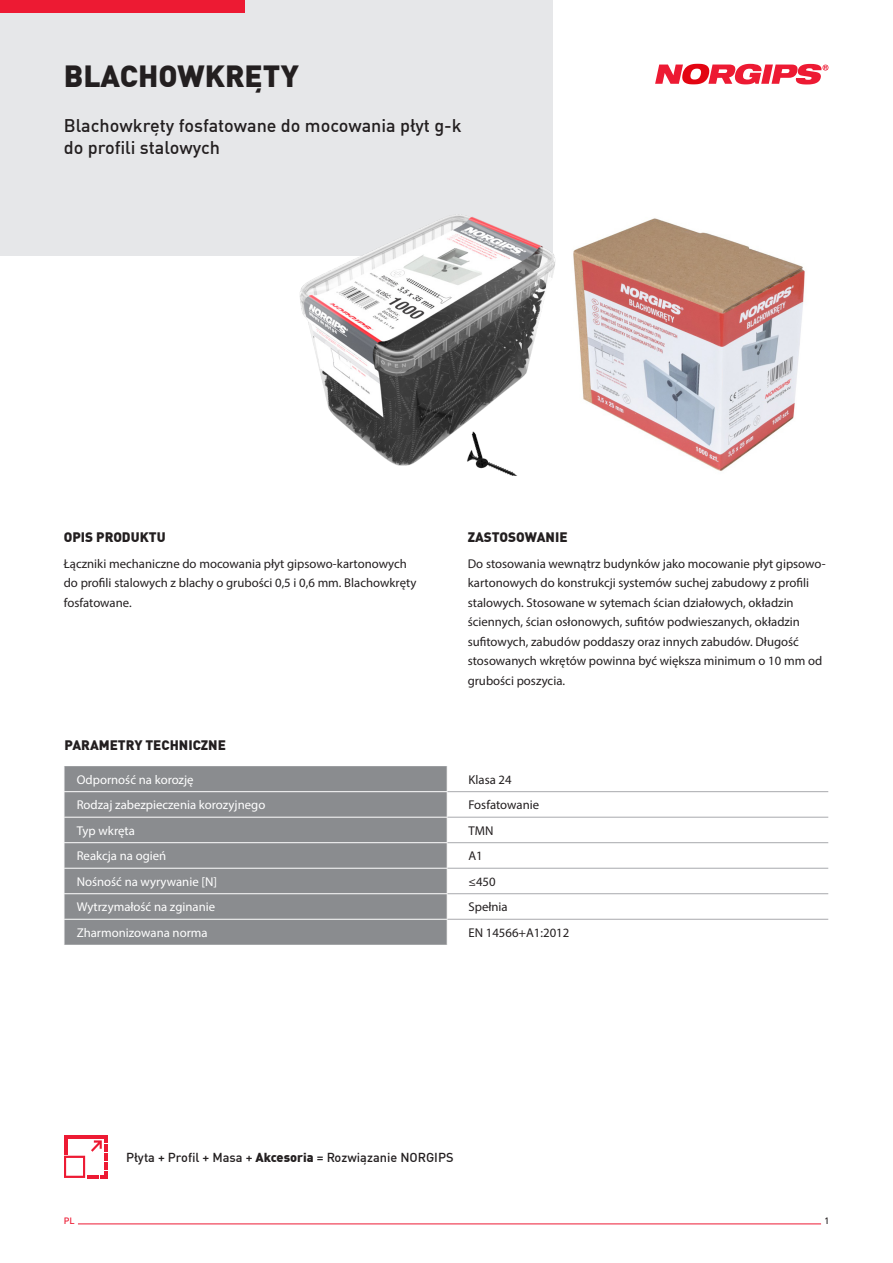
<style>
.page{position:relative;width:893px;height:1263px;background:#fff}
.page>*{position:absolute;margin:0;border:0;box-sizing:border-box;transform-origin:0 0}
.t1{font:900 30px "DIN Offc Pro";color:#231f20}
.t2{font:500 18px/22.5px "DIN Offc Pro";color:#231f20}
.header_2{font:900 13.5px "DIN Offc Pro";color:#231f20}
.txt{font:12.75px/19.5px "Myriad Pro";color:#231f20}
.t3{font:12.75px "Myriad Pro";color:#fff}
.t4{font:500 12.75px "DIN Offc Pro";color:#231f20}
.t5{font:500 9px "DIN Offc Pro";color:#ed1a33}
.t6{font:500 9px "DIN Offc Pro";color:#231f20}
.s1{font-weight:900}
</style>
<div class="page">
<div style="left:0;top:0;width:553px;height:255px;background:#e6e7e9"></div>
<div style="left:0;top:0;width:244px;height:13px;background:#ed1a33"></div>
<svg style="left:655px;top:64px;width:173px;height:20px"></svg>
<hr style="left:78px;top:1223px;width:743px;height:1px;background:#ed1a33">
<svg style="left:64px;top:1135px;width:43px;height:44px"></svg>
<div style="left:65px;top:766px;width:382px;height:179px;background:#8a8c8f"></div>
<hr style="left:64px;top:791px;width:384px;height:1px;background:#fff">
<hr style="left:64px;top:817px;width:384px;height:1px;background:#fff">
<hr style="left:64px;top:842px;width:384px;height:1px;background:#fff">
<hr style="left:64px;top:868px;width:384px;height:1px;background:#fff">
<hr style="left:64px;top:893px;width:384px;height:1px;background:#fff">
<hr style="left:64px;top:919px;width:384px;height:1px;background:#fff">
<svg style="left:64px;top:766px;width:1px;height:179px"></svg>
<svg style="left:447px;top:791px;width:1px;height:129px"></svg>
<hr style="left:448px;top:791px;width:380px;height:1px;background:#a8a9ad">
<hr style="left:448px;top:817px;width:380px;height:1px;background:#a8a9ad">
<hr style="left:448px;top:842px;width:380px;height:1px;background:#a8a9ad">
<hr style="left:448px;top:868px;width:380px;height:1px;background:#a8a9ad">
<hr style="left:448px;top:893px;width:380px;height:1px;background:#a8a9ad">
<hr style="left:448px;top:919px;width:380px;height:1px;background:#a8a9ad">
<img style="left:295px;top:214px;width:261px;height:262px">
<img style="left:573px;top:218px;width:232px;height:253px">
<p class="t1" style="left:64px;top:52px;width:237px">BLACHOWKRĘTY</p>
<p class="t2" style="left:64px;top:113px;width:400px">Blachowkręty fosfatowane do mocowania płyt g-k do profili stalowych</p>
<p class="header_2" style="left:64px;top:527px;width:103px">OPIS PRODUKTU</p>
<p class="header_2" style="left:468px;top:527px;width:101px">ZASTOSOWANIE</p>
<p class="txt" style="left:64px;top:553px;width:354px">Łączniki mechaniczne do mocowania płyt gipsowo-kartonowych do profili stalowych z blachy o grubości 0,5 i 0,6 mm. Blachowkręty fosfatowane.</p>
<p class="header_2" style="left:65px;top:734px;width:163px">PARAMETRY TECHNICZNE</p>
<p class="txt" style="left:468px;top:553px;width:359px">Do stosowania wewnątrz budynków jako mocowanie płyt gipsowo&shy;kartonowych do konstrukcji systemów suchej zabudowy z profili stalowych. Stosowane w sytemach ścian działowych, okładzin ściennych, ścian osłonowych, sufitów podwieszanych, okładzin sufitowych, zabudów poddaszy oraz innych zabudów. Długość stosowanych wkrętów powinna być większa minimum o 10 mm od grubości poszycia.</p>
<p class="t3" style="left:77px;top:771px;width:118px">Odporność na korozję</p>
<p class="txt" style="left:468px;top:769px;width:45px">Klasa 24</p>
<p class="t3" style="left:77px;top:797px;width:190px">Rodzaj zabezpieczenia korozyjnego</p>
<p class="txt" style="left:468px;top:795px;width:72px">Fosfatowanie</p>
<p class="t3" style="left:77px;top:822px;width:60px">Typ wkręta</p>
<p class="txt" style="left:468px;top:820px;width:26px">TMN</p>
<p class="t3" style="left:77px;top:848px;width:91px">Reakcja na ogień</p>
<p class="txt" style="left:468px;top:846px;width:16px">A1</p>
<p class="t3" style="left:77px;top:874px;width:142px">Nośność na wyrywanie [N]</p>
<p class="txt" style="left:468px;top:871px;width:29px">≤450</p>
<p class="t3" style="left:77px;top:899px;width:140px">Wytrzymałość na zginanie</p>
<p class="txt" style="left:468px;top:897px;width:41px">Spełnia</p>
<p class="t3" style="left:77px;top:925px;width:132px">Zharmonizowana norma</p>
<p class="txt" style="left:468px;top:922px;width:102px">EN 14566+A1:2012</p>
<p class="t4" style="left:126px;top:1147px;width:329px">Płyta + Profil + Masa + <span class="s1">Akcesoria</span> = Rozwiązanie NORGIPS</p>
<p class="t5" style="left:64px;top:1214px;width:12px">PL</p>
<p class="t6" style="left:824px;top:1214px;width:6px">1</p>
</div>
